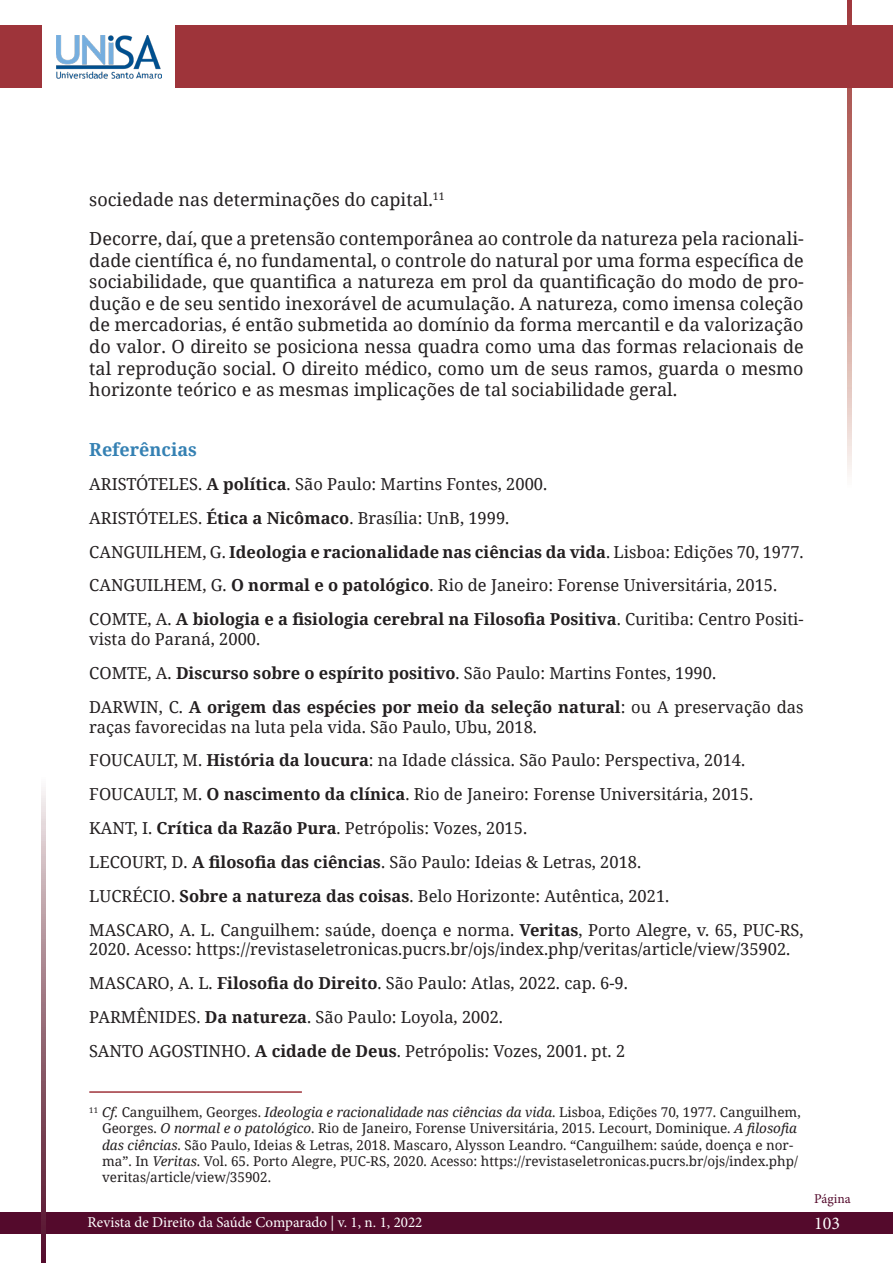
<style>
.page{position:relative;width:893px;height:1263px;background:#fff}
.page>*{position:absolute;margin:0;border:0;box-sizing:border-box;transform-origin:0 0}
.txt{font:18px/21.6px "Noto Serif";color:#231f20;text-align:justify}
.Subtítulo{font:700 18px "Noto Serif";color:#3581b3}
.t1{font:18px "Minion Pro";color:#fff}
.Referências{font:16.5px/19.8px "Noto Serif";color:#231f20}
.Referências-2{font:700 16.5px "Noto Serif";color:#231f20}
.t2{font:15px "Minion Pro";color:#fff}
.t3{font:13.5px/16.2px "Noto Serif";color:#231f20}
.t4{font:13.5px "Minion Pro";letter-spacing:-.005em;color:#53092b}
.s1{font-weight:700}
.s2{font-weight:400}
.s3{font-style:italic}
</style>
<div class="page">
<svg style="left:847px;top:0;width:4px;height:475px;background:#cc9892"></svg>
<div style="left:0;top:26px;width:893px;height:62px;background:#9e343a"></div>
<div style="left:0;top:1212px;width:893px;height:21px;background:#540a2c"></div>
<svg style="left:41px;top:789px;width:5px;height:474px;background:#9b727f"></svg>
<div style="left:43px;top:11px;width:132px;height:92px;background:#fff"></div>
<img style="left:56px;top:35px;width:106px;height:44px">
<hr style="left:89px;top:1091px;width:213px;height:2px;background:#9f343b">
<p class="txt" style="left:89px;top:188px;width:357px">sociedade nas determinações do capital.<sup>11</sup></p>
<p class="txt" style="left:89px;top:227px;width:716px">Decorre, daí, que a pretensão contemporânea ao controle da natureza pela racionali&shy;dade científica é, no fundamental, o controle do natural por uma forma específica de sociabilidade, que quantifica a natureza em prol da quantificação do modo de pro&shy;dução e de seu sentido inexorável de acumulação. A natureza, como imensa coleção de mercadorias, é então submetida ao domínio da forma mercantil e da valorização do valor. O direito se posiciona nessa quadra como uma das formas relacionais de tal reprodução social. O direito médico, como um de seus ramos, guarda o mesmo horizonte teórico e as mesmas implicações de tal sociabilidade geral.</p>
<p class="Subtítulo" style="left:89px;top:437px;width:109px">Referências</p>
<p class="Referências" style="left:89px;top:473px;width:459px">ARISTÓTELES. <span class="s1">A política</span>. São Paulo: Martins Fontes, 2000.</p>
<p class="Referências" style="left:89px;top:507px;width:422px">ARISTÓTELES. <span class="s1">Ética a Nicômaco</span>. Brasília: UnB, 1999.</p>
<p class="Referências-2" style="left:89px;top:540px;width:716px"><span class="s2">CANGUILHEM, G.</span> Ideologia e racionalidade nas ciências da vida<span class="s2">. Lisboa: Edições 70, 1977.</span></p>
<p class="Referências" style="left:89px;top:575px;width:689px">CANGUILHEM, G. <span class="s1">O normal e o patológico</span>. Rio de Janeiro: Forense Universitária, 2015.</p>
<p class="Referências" style="left:89px;top:609px;width:716px">COMTE, A. <span class="s1">A biologia e a fisiologia cerebral na Filosofia Positiva</span>. Curitiba: Centro Positi&shy;vista do Paraná, 2000.</p>
<p class="Referências" style="left:89px;top:662px;width:628px">COMTE, A. <span class="s1">Discurso sobre o espírito positivo</span>. São Paulo: Martins Fontes, 1990.</p>
<p class="Referências" style="left:89px;top:696px;width:716px">DARWIN, C. <span class="s1">A origem das espécies por meio da seleção natural</span>: ou A preservação das raças favorecidas na luta pela vida. São Paulo, Ubu, 2018.</p>
<p class="Referências" style="left:89px;top:750px;width:657px">FOUCAULT, M. <span class="s1">História da loucura</span>: na Idade clássica. São Paulo: Perspectiva, 2014.</p>
<p class="Referências" style="left:89px;top:784px;width:665px">FOUCAULT, M. <span class="s1">O nascimento da clínica</span>. Rio de Janeiro: Forense Universitária, 2015.</p>
<p class="Referências" style="left:89px;top:817px;width:439px">KANT, I. <span class="s1">Crítica da Razão Pura</span>. Petrópolis: Vozes, 2015.</p>
<p class="Referências" style="left:89px;top:851px;width:553px">LECOURT, D. <span class="s1">A filosofia das ciências</span>. São Paulo: Ideias &amp; Letras, 2018.</p>
<p class="Referências" style="left:89px;top:885px;width:582px">LUCRÉCIO. <span class="s1">Sobre a natureza das coisas</span>. Belo Horizonte: Autêntica, 2021.</p>
<p class="Referências" style="left:89px;top:919px;width:716px">MASCARO, A. L. Canguilhem: saúde, doença e norma. <span class="s1">Veritas</span>, Porto Alegre, v. 65, PUC-RS,<br>2020. Acesso: https://revistaseletronicas.pucrs.br/ojs/index.php/veritas/article/view/35902.</p>
<p class="Referências" style="left:89px;top:973px;width:540px">MASCARO, A. L. <span class="s1">Filosofia do Direito</span>. São Paulo: Atlas, 2022. cap. 6-9.</p>
<p class="Referências" style="left:89px;top:1006px;width:415px">PARMÊNIDES. <span class="s1">Da natureza</span>. São Paulo: Loyola, 2002.</p>
<p class="Referências" style="left:89px;top:1040px;width:537px">SANTO AGOSTINHO. <span class="s1">A cidade de Deus</span>. Petrópolis: Vozes, 2001. pt. 2</p>
<p class="t3" style="left:102px;top:1103px;width:700px;text-indent:-13px"><sup>11</sup> <span class="s3">Cf.</span> Canguilhem, Georges. <span class="s3">Ideologia e racionalidade nas ciências da vida</span>. Lisboa, Edições 70, 1977. Canguilhem, Georges. <span class="s3">O normal e o patológico</span>. Rio de Janeiro, Forense Universitária, 2015. Lecourt, Dominique. <span class="s3">A filosofia das ciências</span>. São Paulo, Ideias &amp; Letras, 2018. Mascaro, Alysson Leandro. “Canguilhem: saúde, doença e nor&shy;ma”. In <span class="s3">Veritas</span>. Vol. 65. Porto Alegre, PUC-RS, 2020. Acesso: https://revistaseletronicas.pucrs.br/ojs/index.php/ veritas/article/view/35902.</p>
<p class="t2" style="left:88px;top:1212px;width:336px">Revista de Direito da Saúde Comparado | v. 1, n. 1, 2022</p>
<p class="t4" style="left:814px;top:1190px;width:38px">Página</p>
<p class="t1" style="left:814px;top:1211px;width:27px">103</p>
</div>
